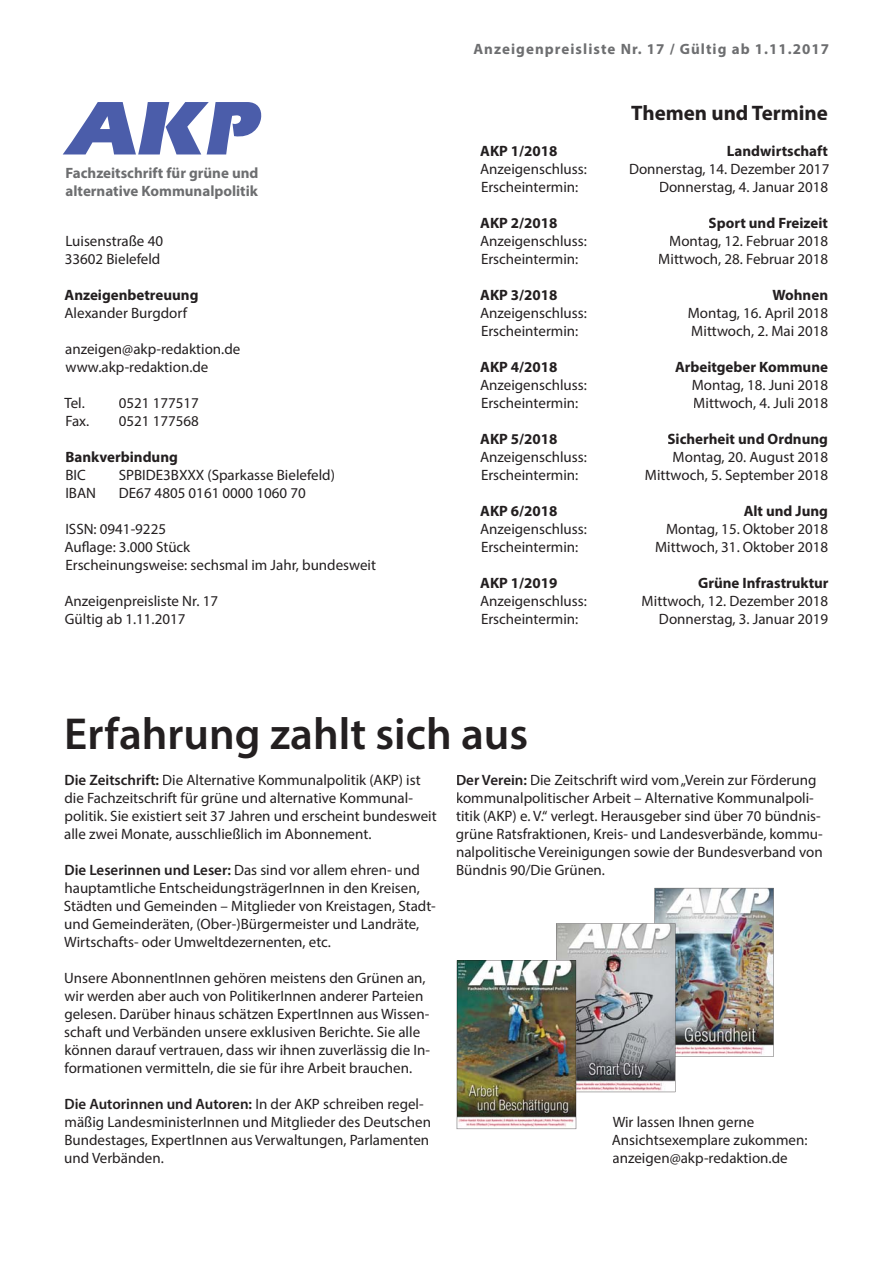
<style>
.page{position:relative;width:893px;height:1263px;background:#fff}
.page>*{position:absolute;margin:0;border:0;box-sizing:border-box;transform-origin:0 0}
.t1{font:900 78.6px "Erie";color:#4b5daa}
.t2{font:600 45px "Myriad Pro";color:#231f20}
.t3{font:700 21px "Myriad Pro";color:#231f20}
.t4{font:15px/18px "Myriad Pro";color:#231f20}
.t5{font:700 15px "Myriad Pro";color:#231f20}
.t6{font:700 15px/18px "Myriad Pro";color:#6d6e70}
.t7{font:700 15px "Myriad Pro";letter-spacing:.07em;color:#6d6e70}
.s1{font-weight:600}
</style>
<div class="page">
<img style="left:556px;top:888px;width:218px;height:241px">
<img style="left:457px;top:960px;width:119px;height:169px">
<h1 class="t1" style="left:66px;top:102px;width:192px">AKP</h1>
<p class="t6" style="left:65px;top:165px;width:194px">Fachzeitschrift für grüne und alternative Kommunalpolitik</p>
<p class="t4" style="left:65px;top:233px;width:100px">Luisenstraße 40<br>33602 Bielefeld</p>
<p class="t5" style="left:65px;top:289px;width:135px">Anzeigenbetreuung</p>
<p class="t4" style="left:64px;top:305px;width:124px">Alexander Burgdorf</p>
<p class="t4" style="left:65px;top:341px;width:177px">anzeigen@akp-redaktion.de www.akp-redaktion.de</p>
<p class="t4" style="left:64px;top:395px;width:22px">Tel.</p>
<p class="t4" style="left:119px;top:395px;width:82px">0521 177517</p>
<p class="t4" style="left:65px;top:413px;width:25px">Fax.</p>
<p class="t4" style="left:119px;top:413px;width:82px">0521 177568</p>
<p class="t5" style="left:66px;top:451px;width:114px">Bankverbindung</p>
<p class="t4" style="left:65px;top:467px;width:22px">BIC</p>
<p class="t4" style="left:119px;top:467px;width:218px">SPBIDE3BXXX (Sparkasse Bielefeld)</p>
<p class="t4" style="left:65px;top:485px;width:32px">IBAN</p>
<p class="t4" style="left:119px;top:485px;width:189px">DE67 4805 0161 0000 1060 70</p>
<p class="t4" style="left:64px;top:521px;width:313px">ISSN: 0941-9225<br>Auflage: 3.000 Stück<br>Erscheinungsweise: sechsmal im Jahr, bundesweit</p>
<p class="t4" style="left:64px;top:592px;width:155px">Anzeigenpreisliste Nr. 17<br>Gültig ab 1.11.2017</p>
<p class="t7" style="left:473px;top:43px;width:357px">Anzeigenpreisliste Nr. 17 / Gültig ab 1.11.2017</p>
<h3 class="t3" style="left:631px;top:105px;width:198px">Themen und Termine</h3>
<p class="t5" style="left:480px;top:145px;width:79px">AKP 1/2018</p>
<p class="t5" style="left:727px;top:145px;width:103px">Landwirtschaft</p>
<p class="t4" style="left:480px;top:161px;width:108px">Anzeigenschluss:</p>
<p class="t4" style="left:629px;top:161px;width:202px">Donnerstag, 14. Dezember 2017</p>
<p class="t4" style="left:481px;top:179px;width:99px">Erscheintermin:</p>
<p class="t4" style="left:659px;top:179px;width:171px">Donnerstag, 4. Januar 2018</p>
<p class="t5" style="left:480px;top:217px;width:79px">AKP 2/2018</p>
<p class="t5" style="left:708px;top:217px;width:121px">Sport und Freizeit</p>
<p class="t4" style="left:480px;top:233px;width:108px">Anzeigenschluss:</p>
<p class="t4" style="left:669px;top:233px;width:161px">Montag, 12. Februar 2018</p>
<p class="t4" style="left:481px;top:251px;width:99px">Erscheintermin:</p>
<p class="t4" style="left:658px;top:251px;width:172px">Mittwoch, 28. Februar 2018</p>
<p class="t5" style="left:480px;top:289px;width:79px">AKP 3/2018</p>
<p class="t5" style="left:772px;top:289px;width:57px">Wohnen</p>
<p class="t4" style="left:480px;top:305px;width:108px">Anzeigenschluss:</p>
<p class="t4" style="left:688px;top:305px;width:142px">Montag, 16. April 2018</p>
<p class="t4" style="left:481px;top:323px;width:99px">Erscheintermin:</p>
<p class="t4" style="left:691px;top:323px;width:139px">Mittwoch, 2. Mai 2018</p>
<p class="t5" style="left:480px;top:361px;width:79px">AKP 4/2018</p>
<p class="t5" style="left:675px;top:361px;width:155px">Arbeitgeber Kommune</p>
<p class="t4" style="left:480px;top:377px;width:108px">Anzeigenschluss:</p>
<p class="t4" style="left:692px;top:377px;width:138px">Montag, 18. Juni 2018</p>
<p class="t4" style="left:481px;top:395px;width:99px">Erscheintermin:</p>
<p class="t4" style="left:693px;top:395px;width:137px">Mittwoch, 4. Juli 2018</p>
<p class="t5" style="left:480px;top:433px;width:79px">AKP 5/2018</p>
<p class="t5" style="left:667px;top:433px;width:162px">Sicherheit und Ordnung</p>
<p class="t4" style="left:480px;top:449px;width:108px">Anzeigenschluss:</p>
<p class="t4" style="left:673px;top:449px;width:157px">Montag, 20. August 2018</p>
<p class="t4" style="left:481px;top:467px;width:99px">Erscheintermin:</p>
<p class="t4" style="left:645px;top:467px;width:185px">Mittwoch, 5. September 2018</p>
<p class="t5" style="left:480px;top:505px;width:79px">AKP 6/2018</p>
<p class="t5" style="left:744px;top:505px;width:86px">Alt und Jung</p>
<p class="t4" style="left:480px;top:521px;width:108px">Anzeigenschluss:</p>
<p class="t4" style="left:666px;top:521px;width:164px">Montag, 15. Oktober 2018</p>
<p class="t4" style="left:481px;top:538px;width:99px">Erscheintermin:</p>
<p class="t4" style="left:655px;top:538px;width:175px">Mittwoch, 31. Oktober 2018</p>
<p class="t5" style="left:480px;top:577px;width:79px">AKP 1/2019</p>
<p class="t5" style="left:698px;top:577px;width:132px">Grüne Infrastruktur</p>
<p class="t4" style="left:480px;top:592px;width:108px">Anzeigenschluss:</p>
<p class="t4" style="left:642px;top:592px;width:188px">Mittwoch, 12. Dezember 2018</p>
<p class="t4" style="left:481px;top:610px;width:99px">Erscheintermin:</p>
<p class="t4" style="left:659px;top:610px;width:171px">Donnerstag, 3. Januar 2019</p>
<h2 class="t2" style="left:64px;top:717px;width:465px">Erfahrung zahlt sich aus</h2>
<p class="t4" style="left:64px;top:772px;width:374px"><span class="s1">Die Zeitschrift:</span> Die Alternative Kommunalpolitik (AKP) ist die Fachzeitschrift für grüne und alternative Kommunal&shy;politik. Sie existiert seit 37 Jahren und erscheint bundesweit alle zwei Monate, ausschließlich im Abonnement.</p>
<p class="t4" style="left:64px;top:862px;width:373px"><span class="s1">Die Leserinnen und Leser:</span> Das sind vor allem ehren- und hauptamtliche EntscheidungsträgerInnen in den Kreisen, Städten und Gemeinden – Mitglieder von Kreistagen, Stadt&shy;und Gemeinderäten, (Ober-)Bürgermeister und Landräte, Wirtschafts- oder Umweltdezernenten, etc.</p>
<p class="t4" style="left:64px;top:970px;width:367px">Unsere AbonnentInnen gehören meistens den Grünen an, wir werden aber auch von PolitikerInnen anderer Parteien gelesen. Darüber hinaus schätzen ExpertInnen aus Wissen&shy;schaft und Verbänden unsere exklusiven Berichte. Sie alle können darauf vertrauen, dass wir ihnen zuverlässig die In&shy;formationen vermitteln, die sie für ihre Arbeit brauchen.</p>
<p class="t4" style="left:64px;top:1096px;width:368px"><span class="s1">Die Autorinnen und Autoren:</span> In der AKP schreiben regel&shy;mäßig LandesministerInnen und Mitglieder des Deutschen Bundestages, ExpertInnen aus Verwaltungen, Parlamenten und Verbänden.</p>
<p class="t4" style="left:456px;top:772px;width:368px"><span class="s1">Der Verein:</span> Die Zeitschrift wird vom „Verein zur Förderung kommunalpolitischer Arbeit – Alternative Kommunalpoli&shy;titik (AKP) e. V.“ verlegt. Herausgeber sind über 70 bündnis&shy;grüne Ratsfraktionen, Kreis- und Landesverbände, kommu&shy;nalpolitische Vereinigungen sowie der Bundesverband von Bündnis 90/Die Grünen.</p>
<p class="t4" style="left:612px;top:1114px;width:197px">Wir lassen Ihnen gerne<br>Ansichtsexemplare zukommen: anzeigen@akp-redaktion.de</p>
</div>
